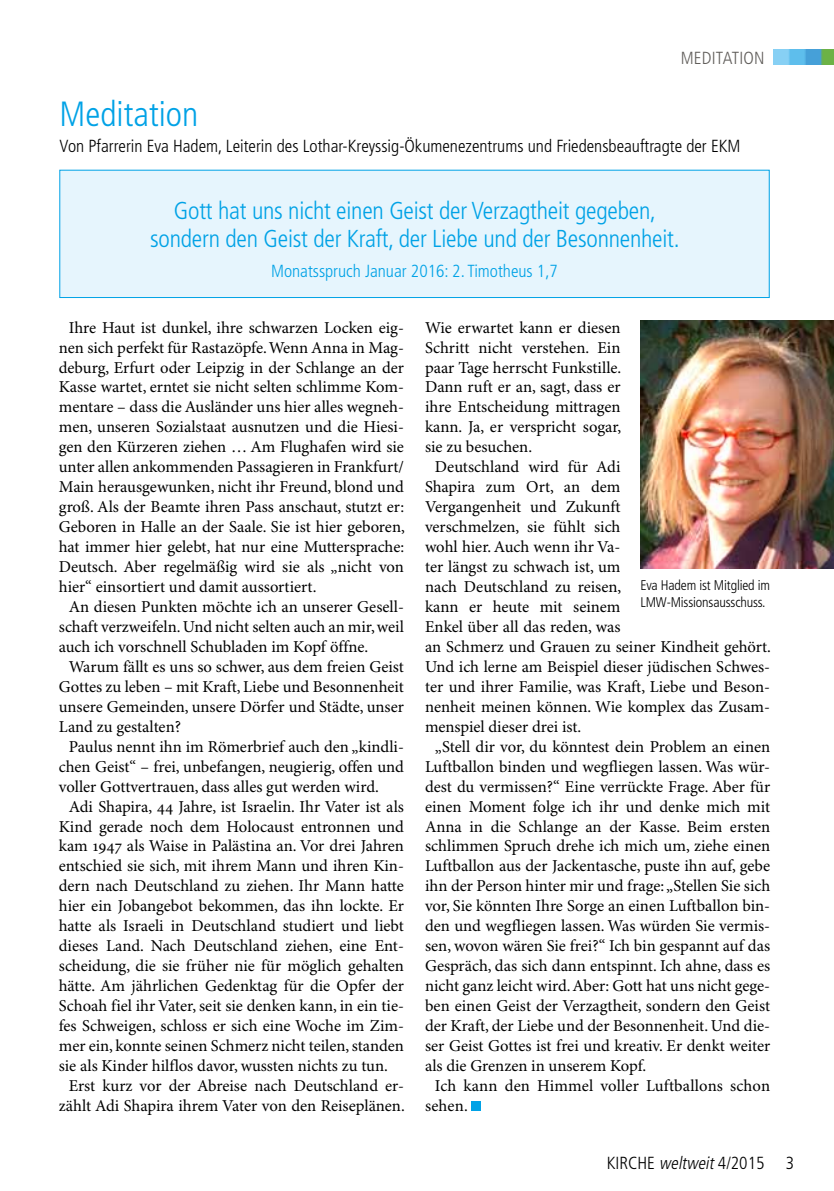
<style>
.page{position:relative;width:834px;height:1191px;background:#fff}
.page>*{position:absolute;margin:0;border:0;box-sizing:border-box;transform-origin:0 0}
.t1{font:300 condensed 35px "Frutiger";color:#00a2e6}
.t2{font:300 condensed 24.5px/28px "Frutiger";letter-spacing:-.01em;color:#00a2e6;text-align:center}
.t3{font:300 condensed 17.5px "Frutiger";color:#000}
.t4{font:300 condensed 17.5px "Frutiger";color:#00a2e6}
.t5{font:300 condensed 17.5px "Frutiger";letter-spacing:.01em;color:#605d5a}
.t6{font:16.62px "Minion Pro";color:#000}
.t7{font:300 condensed 14px/16.8px "Frutiger";letter-spacing:-.01em;color:#000}
.s1{font-style:italic}
</style>
<div class="page">
<img style="left:773px;top:50px;width:60px;height:14px">
<div style="left:471px;top:1101px;width:10px;height:10px;background:#00a2e6"></div>
<div style="left:60px;top:170px;width:709px;height:127px;background:#e6f5fd"></div>
<div style="left:60px;top:170px;width:709px;height:128px;border:1px solid #00a2e6"></div>
<img style="left:640px;top:320px;width:193px;height:248px">
<h1 class="t1" style="left:60px;top:94px;width:140px">Meditation</h1>
<p class="t5" style="left:680px;top:48px;width:85px">Meditation</p>
<p class="t3" style="left:60px;top:136px;width:682px">Von Pfarrerin Eva Hadem, Leiterin des Lothar-Kreyssig-Ökumenezentrums und Friedensbeauftragte der EKM</p>
<h2 class="t2" style="left:150px;top:196px;width:531px">Gott hat uns nicht einen Geist der Verzagtheit gegeben, sondern den Geist der Kraft, der Liebe und der Besonnenheit.</h2>
<p class="t4" style="left:271px;top:261px;width:288px">Monatsspruch Januar 2016: 2. Timotheus 1,7</p>
<p class="t6" style="left:69px;top:317px;width:336px">Ihre Haut ist dunkel, ihre schwarzen Locken eig-</p>
<p class="t6" style="left:59px;top:337px;width:346px">nen sich perfekt für Rastazöpfe. Wenn Anna in Mag-</p>
<p class="t6" style="left:59px;top:357px;width:346px">deburg, Erfurt oder Leipzig in der Schlange an der</p>
<p class="t6" style="left:59px;top:377px;width:346px">Kasse wartet, erntet sie nicht selten schlimme Kom-</p>
<p class="t6" style="left:59px;top:397px;width:346px">mentare – dass die Ausländer uns hier alles wegneh-</p>
<p class="t6" style="left:59px;top:417px;width:346px">men, unseren Sozialstaat ausnutzen und die Hiesi-</p>
<p class="t6" style="left:59px;top:437px;width:346px">gen den Kürzeren ziehen … Am Flughafen wird sie</p>
<p class="t6" style="left:59px;top:457px;width:346px">unter allen ankommenden Passagieren in Frankfurt/</p>
<p class="t6" style="left:59px;top:477px;width:346px">Main herausgewunken, nicht ihr Freund, blond und</p>
<p class="t6" style="left:59px;top:497px;width:347px">groß. Als der Beamte ihren Pass anschaut, stutzt er:</p>
<p class="t6" style="left:59px;top:517px;width:347px">Geboren in Halle an der Saale. Sie ist hier geboren,</p>
<p class="t6" style="left:59px;top:537px;width:347px">hat immer hier gelebt, hat nur eine Muttersprache:</p>
<p class="t6" style="left:59px;top:557px;width:346px">Deutsch. Aber regelmäßig wird sie als „nicht von</p>
<p class="t6" style="left:59px;top:577px;width:259px">hier“ einsortiert und damit aussortiert.</p>
<p class="t6" style="left:69px;top:597px;width:337px">An diesen Punkten möchte ich an unserer Gesell-</p>
<p class="t6" style="left:59px;top:616px;width:346px">schaft verzweifeln. Und nicht selten auch an mir, weil</p>
<p class="t6" style="left:59px;top:636px;width:311px">auch ich vorschnell Schubladen im Kopf öffne.</p>
<p class="t6" style="left:69px;top:656px;width:336px">Warum fällt es uns so schwer, aus dem freien Geist</p>
<p class="t6" style="left:59px;top:676px;width:346px">Gottes zu leben – mit Kraft, Liebe und Besonnenheit</p>
<p class="t6" style="left:59px;top:696px;width:346px">unsere Gemeinden, unsere Dörfer und Städte, unser</p>
<p class="t6" style="left:59px;top:716px;width:124px">Land zu gestalten?</p>
<p class="t6" style="left:69px;top:736px;width:337px">Paulus nennt ihn im Römerbrief auch den „kindli-</p>
<p class="t6" style="left:59px;top:756px;width:346px">chen Geist“ – frei, unbefangen, neugierig, offen und</p>
<p class="t6" style="left:59px;top:776px;width:321px">voller Gottvertrauen, dass alles gut werden wird.</p>
<p class="t6" style="left:69px;top:796px;width:336px">Adi Shapira, 44 Jahre, ist Israelin. Ihr Vater ist als</p>
<p class="t6" style="left:59px;top:816px;width:346px">Kind gerade noch dem Holocaust entronnen und</p>
<p class="t6" style="left:59px;top:836px;width:346px">kam 1947 als Waise in Palästina an. Vor drei Jahren</p>
<p class="t6" style="left:59px;top:856px;width:346px">entschied sie sich, mit ihrem Mann und ihren Kin-</p>
<p class="t6" style="left:59px;top:876px;width:346px">dern nach Deutschland zu ziehen. Ihr Mann hatte</p>
<p class="t6" style="left:59px;top:896px;width:346px">hier ein Jobangebot bekommen, das ihn lockte. Er</p>
<p class="t6" style="left:59px;top:916px;width:346px">hatte als Israeli in Deutschland studiert und liebt</p>
<p class="t6" style="left:59px;top:936px;width:346px">dieses Land. Nach Deutschland ziehen, eine Ent-</p>
<p class="t6" style="left:59px;top:956px;width:346px">scheidung, die sie früher nie für möglich gehalten</p>
<p class="t6" style="left:59px;top:976px;width:346px">hätte. Am jährlichen Gedenktag für die Opfer der</p>
<p class="t6" style="left:59px;top:996px;width:346px">Schoah fiel ihr Vater, seit sie denken kann, in ein tie-</p>
<p class="t6" style="left:59px;top:1015px;width:346px">fes Schweigen, schloss er sich eine Woche im Zim-</p>
<p class="t6" style="left:59px;top:1035px;width:346px">mer ein, konnte seinen Schmerz nicht teilen, standen</p>
<p class="t6" style="left:59px;top:1055px;width:330px">sie als Kinder hilflos davor, wussten nichts zu tun.</p>
<p class="t6" style="left:69px;top:1075px;width:337px">Erst kurz vor der Abreise nach Deutschland er-</p>
<p class="t6" style="left:59px;top:1095px;width:347px">zählt Adi Shapira ihrem Vater von den Reiseplänen.</p>
<p class="t6" style="left:425px;top:317px;width:197px">Wie erwartet kann er diesen</p>
<p class="t6" style="left:425px;top:337px;width:197px">Schritt nicht verstehen. Ein</p>
<p class="t6" style="left:425px;top:357px;width:198px">paar Tage herrscht Funkstille.</p>
<p class="t6" style="left:425px;top:377px;width:197px">Dann ruft er an, sagt, dass er</p>
<p class="t6" style="left:425px;top:397px;width:197px">ihre Entscheidung mittragen</p>
<p class="t6" style="left:425px;top:417px;width:198px">kann. Ja, er verspricht sogar,</p>
<p class="t6" style="left:425px;top:437px;width:109px">sie zu besuchen.</p>
<p class="t6" style="left:435px;top:457px;width:187px">Deutschland wird für Adi</p>
<p class="t6" style="left:425px;top:477px;width:197px">Shapira zum Ort, an dem</p>
<p class="t6" style="left:425px;top:497px;width:197px">Vergangenheit und Zukunft</p>
<p class="t6" style="left:425px;top:517px;width:197px">verschmelzen, sie fühlt sich</p>
<p class="t6" style="left:425px;top:537px;width:197px">wohl hier. Auch wenn ihr Va-</p>
<p class="t6" style="left:425px;top:557px;width:197px">ter längst zu schwach ist, um</p>
<p class="t6" style="left:425px;top:577px;width:198px">nach Deutschland zu reisen,</p>
<p class="t6" style="left:425px;top:597px;width:197px">kann er heute mit seinem</p>
<p class="t6" style="left:425px;top:616px;width:197px">Enkel über all das reden, was</p>
<p class="t6" style="left:425px;top:636px;width:347px">an Schmerz und Grauen zu seiner Kindheit gehört.</p>
<p class="t6" style="left:425px;top:656px;width:346px">Und ich lerne am Beispiel dieser jüdischen Schwes-</p>
<p class="t6" style="left:425px;top:676px;width:346px">ter und ihrer Familie, was Kraft, Liebe und Beson-</p>
<p class="t6" style="left:425px;top:696px;width:346px">nenheit meinen können. Wie komplex das Zusam-</p>
<p class="t6" style="left:425px;top:716px;width:158px">menspiel dieser drei ist.</p>
<p class="t6" style="left:435px;top:736px;width:337px">„Stell dir vor, du könntest dein Problem an einen</p>
<p class="t6" style="left:425px;top:756px;width:346px">Luftballon binden und wegfliegen lassen. Was wür-</p>
<p class="t6" style="left:425px;top:776px;width:346px">dest du vermissen?“ Eine verrückte Frage. Aber für</p>
<p class="t6" style="left:425px;top:796px;width:346px">einen Moment folge ich ihr und denke mich mit</p>
<p class="t6" style="left:425px;top:816px;width:346px">Anna in die Schlange an der Kasse. Beim ersten</p>
<p class="t6" style="left:425px;top:836px;width:346px">schlimmen Spruch drehe ich mich um, ziehe einen</p>
<p class="t6" style="left:425px;top:856px;width:346px">Luftballon aus der Jackentasche, puste ihn auf, gebe</p>
<p class="t6" style="left:425px;top:876px;width:346px">ihn der Person hinter mir und frage: „Stellen Sie sich</p>
<p class="t6" style="left:425px;top:896px;width:346px">vor, Sie könnten Ihre Sorge an einen Luftballon bin-</p>
<p class="t6" style="left:425px;top:916px;width:346px">den und wegfliegen lassen. Was würden Sie vermis-</p>
<p class="t6" style="left:425px;top:936px;width:346px">sen, wovon wären Sie frei?“ Ich bin gespannt auf das</p>
<p class="t6" style="left:425px;top:956px;width:346px">Gespräch, das sich dann entspinnt. Ich ahne, dass es</p>
<p class="t6" style="left:425px;top:976px;width:346px">nicht ganz leicht wird. Aber: Gott hat uns nicht gege-</p>
<p class="t6" style="left:425px;top:996px;width:346px">ben einen Geist der Verzagtheit, sondern den Geist</p>
<p class="t6" style="left:425px;top:1015px;width:346px">der Kraft, der Liebe und der Besonnenheit. Und die-</p>
<p class="t6" style="left:425px;top:1035px;width:346px">ser Geist Gottes ist frei und kreativ. Er denkt weiter</p>
<p class="t6" style="left:425px;top:1055px;width:223px">als die Grenzen in unserem Kopf.</p>
<p class="t6" style="left:435px;top:1075px;width:336px">Ich kann den Himmel voller Luftballons schon</p>
<p class="t6" style="left:425px;top:1095px;width:44px">sehen.</p>
<p class="t7" style="left:640px;top:577px;width:131px">Eva Hadem ist Mitglied im<br>LMW-Missionsausschuss.</p>
<p class="t3" style="left:606px;top:1153px;width:189px">KIR CHE <span class="s1">weltweit</span>4/2015 3</p>
</div>
